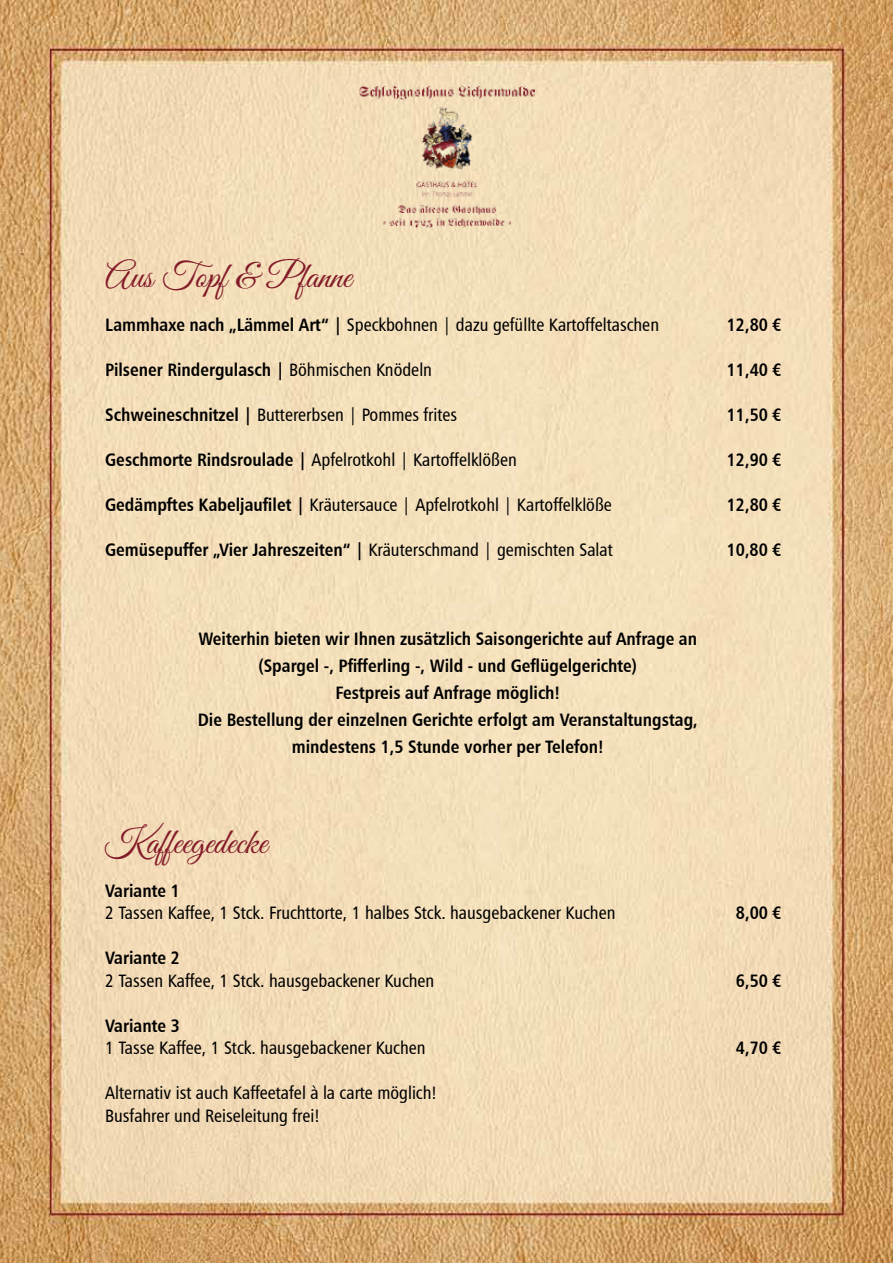
<style>
.page{position:relative;width:893px;height:1263px;background:#fff}
.page>*{position:absolute;margin:0;border:0;box-sizing:border-box;transform-origin:0 0}
.t1{font:36px "Great Vibes";color:#831b29}
.t2{font:18px/22.5px "Humanist 777 BT Roman Condensed B";color:#000}
.t3{font:18px/27px "Humanist 777 BT Bold Condensed B";color:#000;text-align:center}
.s1{font-family:"Humanist 777 BT Bold Condensed B"}
.s2{font-family:"Humanist 777 BT Roman Condensed B"}
</style>
<div class="page">
<img style="left:0;top:0;width:893px;height:1263px">
<img style="left:360px;top:86px;width:174px;height:142px">
<h1 class="t1" style="left:105px;top:257px;width:248px">Aus Topf &amp; Pfanne</h1>
<p class="t2" style="left:105px;top:313px;width:555px"><span class="s1">Lammhaxe nach „Lämmel Art“ |</span> Speckbohnen | dazu gefüllte Kartoffeltaschen</p>
<p class="t3" style="left:727px;top:311px;width:57px">12,80 €</p>
<p class="t3" style="left:105px;top:356px;width:328px">Pilsener Rindergulasch | <span class="s2">Böhmischen Knödeln</span></p>
<p class="t3" style="left:727px;top:356px;width:57px">11,40 €</p>
<p class="t2" style="left:105px;top:403px;width:354px"><span class="s1">Schweineschnitzel |</span> Buttererbsen | Pommes frites</p>
<p class="t3" style="left:727px;top:401px;width:57px">11,50 €</p>
<p class="t2" style="left:105px;top:448px;width:413px"><span class="s1">Geschmorte Rindsroulade |</span> Apfelrotkohl | Kartoffelklößen</p>
<p class="t3" style="left:727px;top:446px;width:57px">12,90 €</p>
<p class="t2" style="left:105px;top:493px;width:508px"><span class="s1">Gedämpftes Kabeljaufilet |</span> Kräutersauce | Apfelrotkohl | Kartoffelklöße</p>
<p class="t3" style="left:727px;top:491px;width:57px">12,80 €</p>
<p class="t3" style="left:105px;top:536px;width:509px">Gemüsepuffer „Vier Jahreszeiten“ | <span class="s2">Kräuterschmand | gemischten Salat</span></p>
<p class="t3" style="left:727px;top:536px;width:57px">10,80 €</p>
<p class="t3" style="left:198px;top:625px;width:502px">Weiterhin bieten wir Ihnen zusätzlich Saisongerichte auf Anfrage an (Spargel -, Pfifferling -, Wild - und Geflügelgerichte)<br>Festpreis auf Anfrage möglich!<br>Die Bestellung der einzelnen Gerichte erfolgt am Veranstaltungstag, mindestens 1,5 Stunde vorher per Telefon!</p>
<h1 class="t1" style="left:105px;top:823px;width:164px">Kaffeegedecke</h1>
<p class="t3" style="left:105px;top:877px;width:76px">Variante 1</p>
<p class="t2" style="left:105px;top:902px;width:512px">2 Tassen Kaffee, 1 Stck. Fruchttorte, 1 halbes Stck. hausgebackener Kuchen</p>
<p class="t3" style="left:736px;top:899px;width:47px">8,00 €</p>
<p class="t3" style="left:105px;top:944px;width:76px">Variante 2</p>
<p class="t2" style="left:105px;top:969px;width:331px">2 Tassen Kaffee, 1 Stck. hausgebackener Kuchen</p>
<p class="t3" style="left:736px;top:967px;width:47px">6,50 €</p>
<p class="t3" style="left:105px;top:1012px;width:76px">Variante 3</p>
<p class="t2" style="left:105px;top:1037px;width:322px">1 Tasse Kaffee, 1 Stck. hausgebackener Kuchen</p>
<p class="t3" style="left:736px;top:1034px;width:47px">4,70 €</p>
<p class="t2" style="left:105px;top:1082px;width:333px">Alternativ ist auch Kaffeetafel à la carte möglich!<br>Busfahrer und Reiseleitung frei!</p>
</div>
